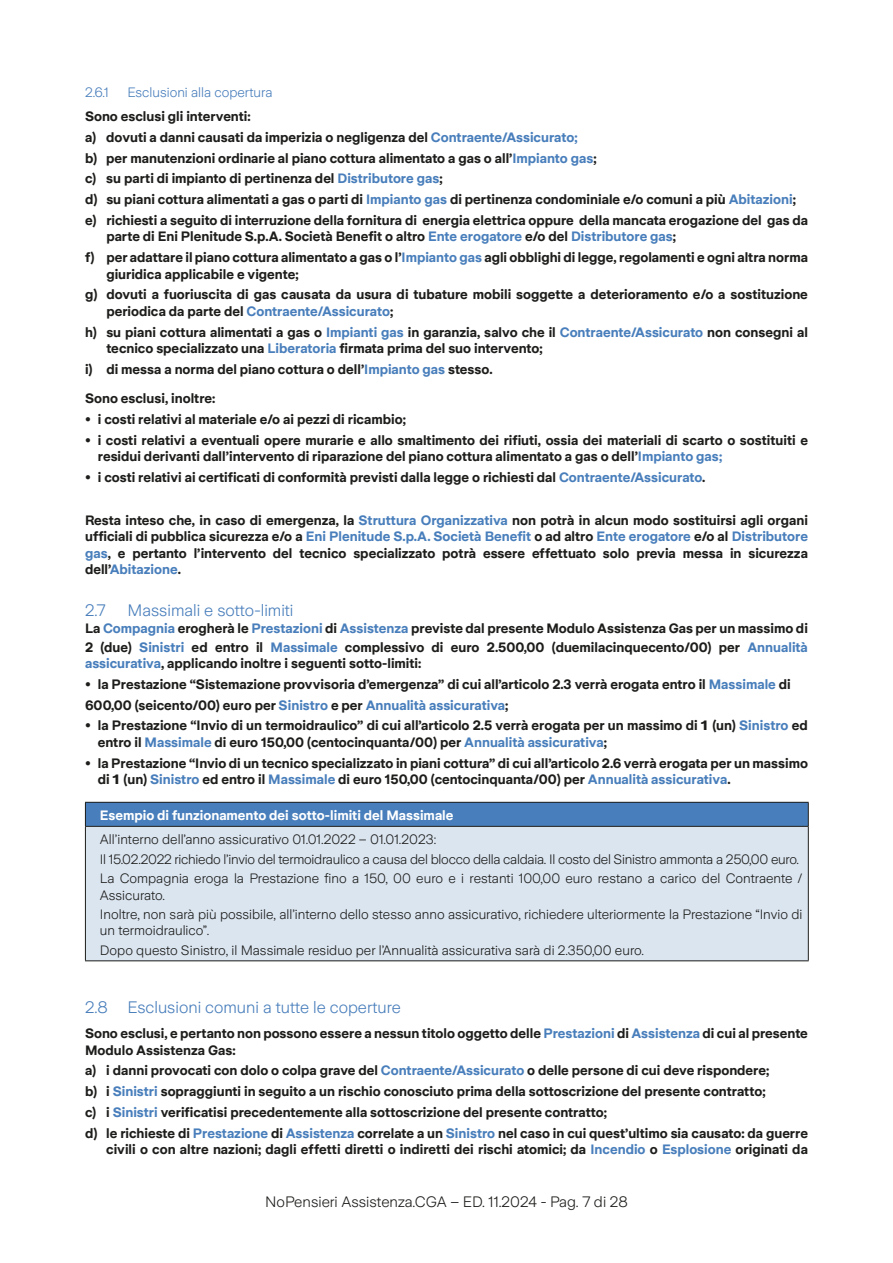
<style>
.page{position:relative;width:893px;height:1263px;background:#fff}
.page>*{position:absolute;margin:0;border:0;box-sizing:border-box;transform-origin:0 0}
.t1{font:300 16.5px "Zurich Sans";color:#487ebb}
.t2{font:300 15px "Zurich Sans";color:#1d1d1b}
.t3{font:700 13.5px/20.7px "Zurich Sans";color:#1d1d1b}
.t4{font:300 13.5px/19.4px "Zurich Sans";color:#1d1d1b}
.t5{font:700 13.5px "Zurich Sans";color:#fff}
.t6{font:300 13.5px "Zurich Sans";color:#487ebb}
.s1{color:#487ebb}
</style>
<div class="page">
<div style="left:85px;top:802px;width:723px;height:24px;background:#487ebb"></div>
<div style="left:85px;top:826px;width:723px;height:135px;background:#dbe5f0"></div>
<hr style="left:85px;top:802px;width:724px;height:1px;background:#1d1d1b">
<svg style="left:85px;top:803px;width:1px;height:23px"></svg>
<svg style="left:808px;top:803px;width:1px;height:23px"></svg>
<hr style="left:85px;top:826px;width:724px;height:1px;background:#1d1d1b">
<hr style="left:85px;top:827px;width:1px;height:133px;background:#1d1d1b">
<hr style="left:808px;top:827px;width:1px;height:133px;background:#1d1d1b">
<hr style="left:85px;top:960px;width:724px;height:1px;background:#1d1d1b">
<p class="t6" style="left:85px;top:85px;width:25px">2.6.1</p>
<p class="t6" style="left:128px;top:85px;width:146px">Esclusioni alla copertura</p>
<p class="t3" style="left:85px;top:106px;width:724px">Sono esclusi gli interventi:<br>a) dovuti a danni causati da imperizia o negligenza del <span class="s1">Contraente/Assicurato;<br></span>b) per manutenzioni ordinarie al piano cottura alimentato a gas o all’<span class="s1">Impianto gas</span>;<br>c) su parti di impianto di pertinenza del <span class="s1">Distributore gas</span>;<br>d) su piani cottura alimentati a gas o parti di <span class="s1">Impianto gas</span> di pertinenza condominiale e/o comuni a più <span class="s1">Abitazioni</span>; e) richiesti a seguito di interruzione della fornitura di energia elettrica oppure della mancata erogazione del gas da</p>
<p class="t3" style="left:85px;top:227px;width:724px;text-indent:21px">parte di Eni Plenitude S.p.A. Società Benefit o altro <span class="s1">Ente erogatore</span> e/o del <span class="s1">Distributore gas</span>;<br>f) per adattare il piano cottura alimentato a gas o l’<span class="s1">Impianto gas</span> agli obblighi di legge, regolamenti e ogni altra norma</p>
<p class="t3" style="left:85px;top:264px;width:724px;text-indent:21px">giuridica applicabile e vigente;<br>g) dovuti a fuoriuscita di gas causata da usura di tubature mobili soggette a deterioramento e/o a sostituzione</p>
<p class="t3" style="left:85px;top:301px;width:724px;text-indent:21px">periodica da parte del <span class="s1">Contraente/Assicurato</span>;<br>h) su piani cottura alimentati a gas o <span class="s1">Impianti gas</span> in garanzia, salvo che il <span class="s1">Contraente/Assicurato</span> non consegni al</p>
<p class="t3" style="left:85px;top:338px;width:459px;text-indent:21px">tecnico specializzato una <span class="s1">Liberatoria</span> firmata prima del suo intervento; i) di messa a norma del piano cottura o dell’<span class="s1">Impianto gas</span> stesso.</p>
<p class="t3" style="left:85px;top:388px;width:132px">Sono esclusi, inoltre:</p>
<p class="t3" style="left:85px;top:409px;width:322px">• i costi relativi al materiale e/o ai pezzi di ricambio;</p>
<p class="t3" style="left:98px;top:432px;width:712px;line-height:16.5px;text-indent:-13px">• i costi relativi a eventuali opere murarie e allo smaltimento dei rifiuti, ossia dei materiali di scarto o sostituiti e residui derivanti dall’intervento di riparazione del piano cottura alimentato a gas o dell’<span class="s1">Impianto gas;</span></p>
<p class="t3" style="left:85px;top:467px;width:622px">• i costi relativi ai certificati di conformità previsti dalla legge o richiesti dal <span class="s1">Contraente/Assicurato</span>.</p>
<p class="t3" style="left:85px;top:512px;width:724px;line-height:16.5px;text-align:justify">Resta inteso che, in caso di emergenza, la <span class="s1">Struttura Organizzativa</span> non potrà in alcun modo sostituirsi agli organi ufficiali di pubblica sicurezza e/o a <span class="s1">Eni Plenitude S.p.A. Società Benefit</span> o ad altro <span class="s1">Ente erogatore</span> e/o al <span class="s1">Distributore gas</span>, e pertanto l’intervento del tecnico specializzato potrà essere effettuato solo previa messa in sicurezza dell’<span class="s1">Abitazione</span>.</p>
<p class="t1" style="left:85px;top:601px;width:22px">2.7</p>
<p class="t1" style="left:128px;top:601px;width:167px">Massimali e sotto-limiti</p>
<p class="t3" style="left:85px;top:619px;width:724px;line-height:18.9px">La <span class="s1">Compagnia</span> erogherà le <span class="s1">Prestazioni</span> di <span class="s1">Assistenza</span> previste dal presente Modulo Assistenza Gas per un massimo di<br>2 (due) <span class="s1">Sinistri</span> ed entro il <span class="s1">Massimale</span> complessivo di euro 2.500,00 (duemilacinquecento/00) per <span class="s1">Annualità</span></p>
<p class="t3" style="left:85px;top:653px;width:338px"><span class="s1">assicurativa</span>, applicando inoltre i seguenti sotto-limiti:</p>
<p class="t3" style="left:85px;top:674px;width:707px">• la Prestazione “Sistemazione provvisoria d’emergenza” di cui all’articolo 2.3 verrà erogata entro il <span class="s1">Massimale</span> di<br>600,00 (seicento/00) euro per <span class="s1">Sinistro</span> e per <span class="s1">Annualità assicurativa</span>;</p>
<p class="t3" style="left:98px;top:718px;width:712px;line-height:16.5px;text-indent:-13px">• la Prestazione “Invio di un termoidraulico” di cui all’articolo 2.5 verrà erogata per un massimo di 1 (un) <span class="s1">Sinistro</span> ed entro il <span class="s1">Massimale</span> di euro 150,00 (centocinquanta/00) per <span class="s1">Annualità assicurativa</span>;</p>
<p class="t3" style="left:98px;top:755px;width:712px;line-height:16.5px;text-indent:-13px">• la Prestazione “Invio di un tecnico specializzato in piani cottura” di cui all’articolo 2.6 verrà erogata per un massimo di 1 (un) <span class="s1">Sinistro</span> ed entro il <span class="s1">Massimale</span> di euro 150,00 (centocinquanta/00) per <span class="s1">Annualità assicurativa</span>.</p>
<p class="t5" style="left:100px;top:808px;width:355px">Esempio di funzionamento dei sotto-limiti del Massimale</p>
<p class="t4" style="left:100px;top:830px;width:704px">All’interno dell’anno assicurativo 01.01.2022 – 01.01.2023:<br>Il 15.02.2022 richiedo l’invio del termoidraulico a causa del blocco della caldaia. Il costo del Sinistro ammonta a 250,00 euro.<br>La Compagnia eroga la Prestazione fino a 150, 00 euro e i restanti 100,00 euro restano a carico del Contraente /</p>
<p class="t4" style="left:100px;top:885px;width:704px">Assicurato.<br>Inoltre, non sarà più possibile, all’interno dello stesso anno assicurativo, richiedere ulteriormente la Prestazione “Invio di</p>
<p class="t4" style="left:100px;top:921px;width:546px">un termoidraulico”.<br>Dopo questo Sinistro, il Massimale residuo per l’Annualità assicurativa sarà di 2.350,00 euro.</p>
<p class="t1" style="left:85px;top:998px;width:317px">2.8 Esclusioni comuni a tutte le coperture</p>
<p class="t3" style="left:85px;top:1026px;width:724px;line-height:16.5px">Sono esclusi, e pertanto non possono essere a nessun titolo oggetto delle <span class="s1">Prestazioni</span> di <span class="s1">Assistenza</span> di cui al presente<br>Modulo Assistenza Gas:</p>
<p class="t3" style="left:85px;top:1061px;width:724px">a) i danni provocati con dolo o colpa grave del <span class="s1">Contraente/Assicurato</span> o delle persone di cui deve rispondere;<br>b) i <span class="s1">Sinistri</span> sopraggiunti in seguito a un rischio conosciuto prima della sottoscrizione del presente contratto;<br>c) i <span class="s1">Sinistri</span> verificatisi precedentemente alla sottoscrizione del presente contratto;<br>d) le richieste di <span class="s1">Prestazione</span> di <span class="s1">Assistenza</span> correlate a un <span class="s1">Sinistro</span> nel caso in cui quest’ultimo sia causato: da guerre</p>
<p class="t3" style="left:106px;top:1140px;width:703px">civili o con altre nazioni; dagli effetti diretti o indiretti dei rischi atomici; da <span class="s1">Incendio</span> o <span class="s1">Esplosione</span> originati da</p>
<p class="t2" style="left:265px;top:1193px;width:364px">NoPensieri Assistenza.CGA – ED. 11.2024 - Pag. 7 di 28</p>
</div>
